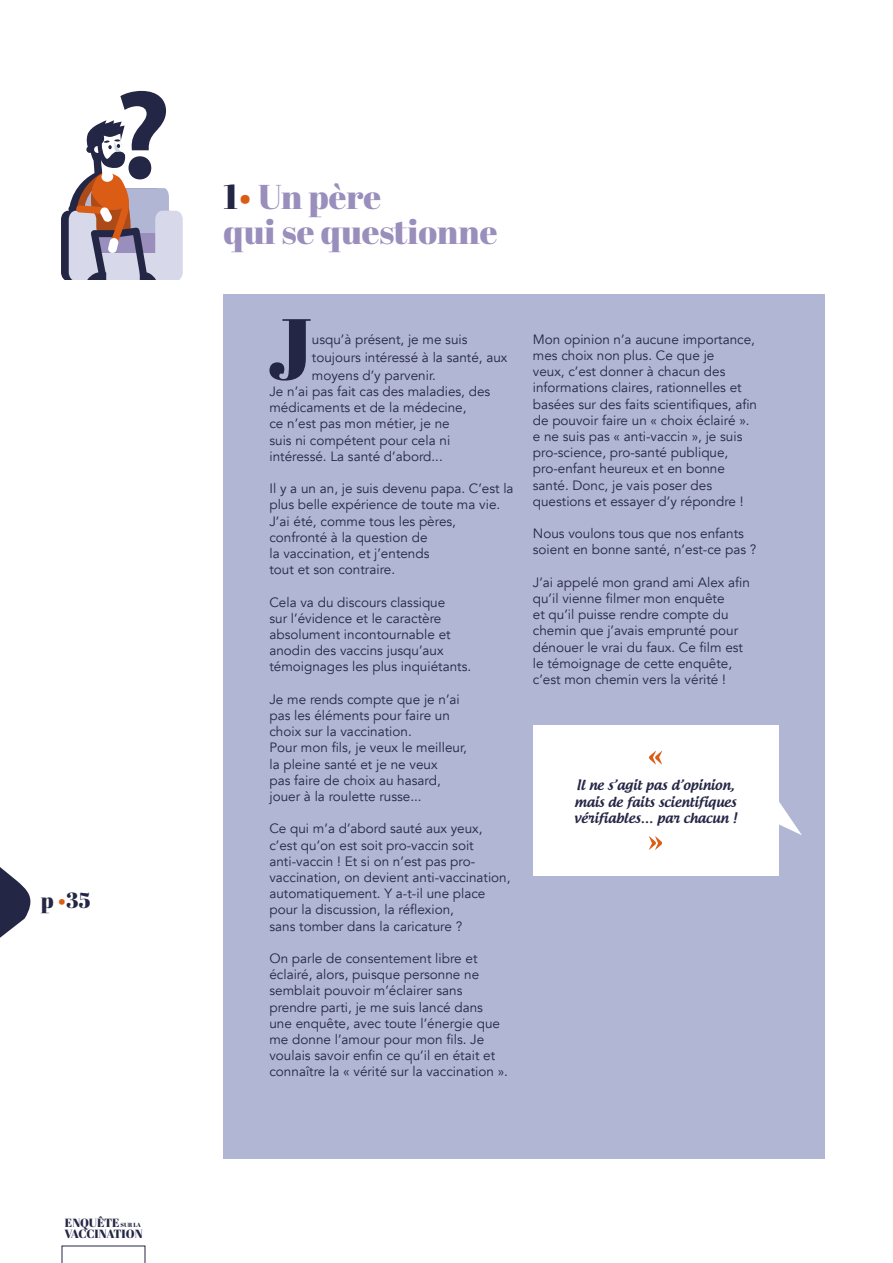
<style>
.page{position:relative;width:893px;height:1263px;background:#fff}
.page>*{position:absolute;margin:0;border:0;box-sizing:border-box;transform-origin:0 0}
.TEXTE_COURANT_LETTRI{font:86.55px "Abril Fatface";color:#242645}
.TITRE_01{font:34.5px "Abril Fatface";color:#998ebc}
.t1{font:21.9px "Abril Fatface";color:#242645}
.t2{font:500 13.8px "Androgyne";color:#242645}
.TEXTE_COURANT{font:13.5px/16.2px "Avenir";color:#242645}
.TEXTE_COURANT_LETTRI-2{font:13.5px/18px "Avenir";color:#242645}
.t3{font:11.85px "Abril Fatface";letter-spacing:-.005em;color:#242645}
.s1{color:#db5c14}
.s2{font-size:6px}
.s3{color:#242645}
</style>
<div class="page">
<svg style="left:0;top:867px;width:30px;height:71px"></svg>
<svg style="left:61px;top:1245px;width:85px;height:18px"></svg>
<div style="left:223px;top:295px;width:602px;height:864px;background:#b1b6d4"></div>
<svg style="left:61px;top:91px;width:122px;height:189px"></svg>
<div style="left:533px;top:725px;width:245px;height:150px;background:#fff"></div>
<svg style="left:778px;top:789px;width:24px;height:46px"></svg>
<svg style="left:649px;top:751px;width:13px;height:13px"></svg>
<svg style="left:649px;top:836px;width:13px;height:14px"></svg>
<h3 class="t1" style="left:41px;top:884px;width:51px">p <span class="s1">•</span>35</h3>
<p class="t3" style="left:65px;top:1214px;width:78px">ENQUÊTE <span class="s2">SUR LA</span></p>
<p class="t3" style="left:65px;top:1226px;width:80px">VACCINATION</p>
<p class="TITRE_01" style="left:223px;top:173px;width:159px"><span class="s3">1</span><span class="s1">•</span> Un père</p>
<p class="TITRE_01" style="left:223px;top:208px;width:276px">qui se questionne</p>
<p class="TEXTE_COURANT_LETTRI" style="left:267px;top:288px;width:46px">J</p>
<p class="TEXTE_COURANT_LETTRI-2" style="left:312px;top:330px;width:197px">usqu’à présent, je me suis toujours intéressé à la santé, aux moyens d’y parvenir.</p>
<p class="TEXTE_COURANT" style="left:269px;top:383px;width:222px">Je n’ai pas fait cas des maladies, des médicaments et de la médecine,<br>ce n’est pas mon métier, je ne<br>suis ni compétent pour cela ni intéressé. La santé d’abord...</p>
<p class="TEXTE_COURANT" style="left:269px;top:481px;width:246px">Il y a un an, je suis devenu papa. C’est la plus belle expérience de toute ma vie.</p>
<p class="TEXTE_COURANT" style="left:269px;top:513px;width:188px">J’ai été, comme tous les pères, confronté à la question de<br>la vaccination, et j’entends tout et son contraire.</p>
<p class="TEXTE_COURANT" style="left:269px;top:594px;width:203px">Cela va du discours classique<br>sur l’évidence et le caractère absolument incontournable et anodin des vaccins jusqu’aux témoignages les plus inquiétants.</p>
<p class="TEXTE_COURANT" style="left:269px;top:691px;width:192px">Je me rends compte que je n’ai pas les éléments pour faire un choix sur la vaccination.</p>
<p class="TEXTE_COURANT" style="left:269px;top:740px;width:199px">Pour mon fils, je veux le meilleur, la pleine santé et je ne veux<br>pas faire de choix au hasard, jouer à la roulette russe...</p>
<p class="TEXTE_COURANT" style="left:269px;top:821px;width:243px">Ce qui m’a d’abord sauté aux yeux, c’est qu’on est soit pro-vaccin soit anti-vaccin ! Et si on n’est pas pro&shy;vaccination, on devient anti-vaccination, automatiquement. Y a-t-il une place pour la discussion, la réflexion,<br>sans tomber dans la caricature ?</p>
<p class="TEXTE_COURANT" style="left:269px;top:950px;width:240px">On parle de consentement libre et éclairé, alors, puisque personne ne semblait pouvoir m’éclairer sans prendre parti, je me suis lancé dans une enquête, avec toute l’énergie que me donne l’amour pour mon fils. Je voulais savoir enfin ce qu’il en était et connaître la « vérité sur la vaccination ».</p>
<p class="TEXTE_COURANT" style="left:533px;top:331px;width:226px">Mon opinion n’a aucune importance, mes choix non plus. Ce que je<br>veux, c’est donner à chacun des informations claires, rationnelles et basées sur des faits scientifiques, afin de pouvoir faire un « choix éclairé ».</p>
<p class="TEXTE_COURANT" style="left:533px;top:428px;width:212px">e ne suis pas « anti-vaccin », je suis pro-science, pro-santé publique, pro-enfant heureux et en bonne santé. Donc, je vais poser des questions et essayer d’y répondre !</p>
<p class="TEXTE_COURANT" style="left:533px;top:526px;width:225px">Nous voulons tous que nos enfants soient en bonne santé, n’est-ce pas ?</p>
<p class="TEXTE_COURANT" style="left:533px;top:574px;width:219px">J’ai appelé mon grand ami Alex afin qu’il vienne filmer mon enquête<br>et qu’il puisse rendre compte du chemin que j’avais emprunté pour dénouer le vrai du faux. Ce film est le témoignage de cette enquête, c’est mon chemin vers la vérité !</p>
<p class="t2" style="left:576px;top:776px;width:160px">Il ne s’agit pas d’opinion,</p>
<p class="t2" style="left:575px;top:793px;width:163px">mais de faits scientifiques</p>
<p class="t2" style="left:574px;top:809px;width:164px">vérifiables… par chacun !</p>
</div>
